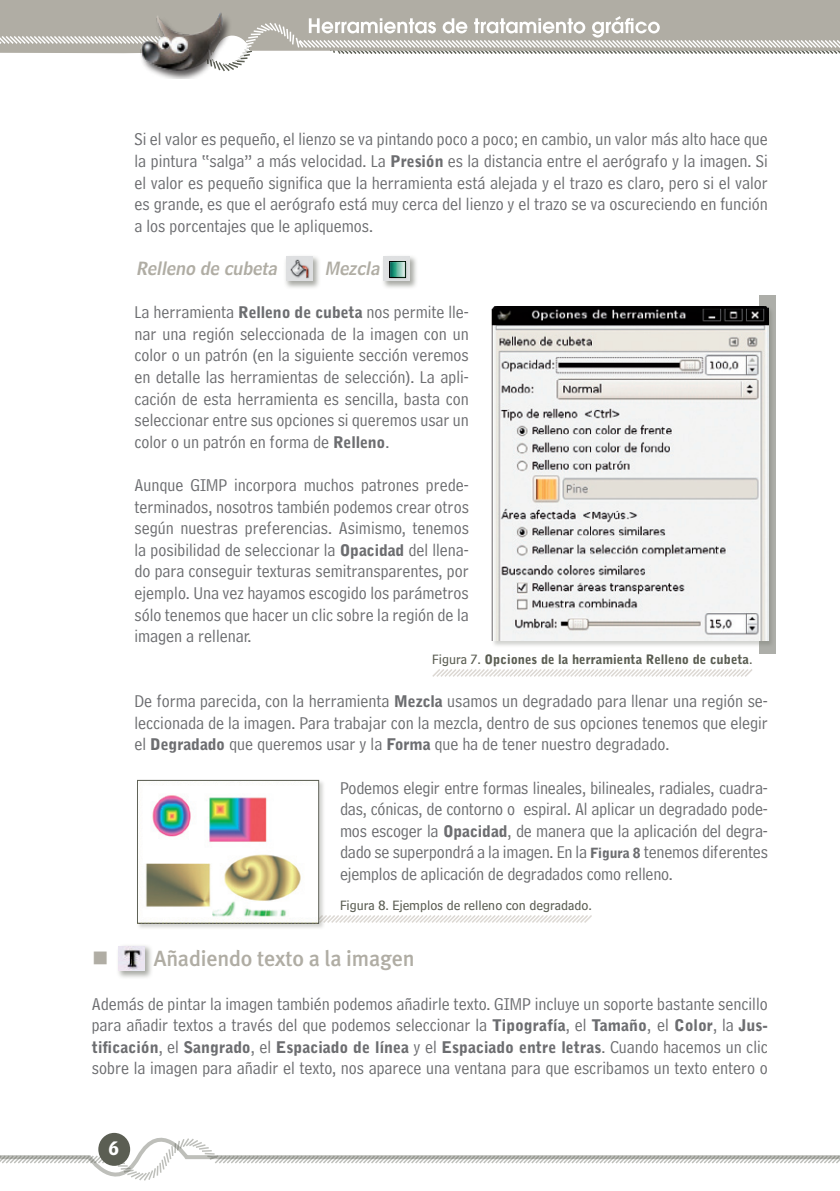
<style>
.page{position:relative;width:840px;height:1191px;background:#fff}
.page>*{position:absolute;margin:0;border:0;box-sizing:border-box;transform-origin:0 0}
.t1{font:500 22px "Meta Plus";letter-spacing:-.01em;color:#b0ada4}
.t2{font:18px/21.6px "Bell Centennial Address";color:#6c6d70;text-align:justify}
.t3{font:italic 18px "Bell Centennial Name And Number";color:#b0ada4}
.t4{font:900 16px "Bell Gothic";color:#6c6d70}
.t5{font:16px "Bell Centennial Bold Listing";color:#fff}
.t6{font:14px "Bell Centennial Sub Caption";color:#5b5e53}
.t7{font:900 13px "Bell Gothic";color:#5b5e53}
.s1{font-family:"Bell Gothic";font-weight:900;font-size:16px}
.s2{font-family:"Bell Centennial Sub Caption";font-weight:400;font-size:14px}
.s3{font-family:"Bell Gothic";font-weight:900;font-size:14px}
.s4{font-family:"Bell Centennial Address";font-weight:400;font-size:18px}
</style>
<div class="page">
<div style="left:0;top:0;width:839px;height:17px;background:#b0ada4"></div>
<svg style="left:0;top:1132px;width:839px;height:49px"></svg>
<svg style="left:0;top:17px;width:130px;height:37px;background:#b9b7af"></svg>
<img style="left:130px;top:5px;width:103px;height:74px">
<svg style="left:200px;top:16px;width:639px;height:57px"></svg>
<div style="left:759px;top:295px;width:16px;height:358px;background:#adaea9"></div>
<div style="left:282px;top:253px;width:59px;height:57px;background:#5b5e53;opacity:.52"></div>
<img style="left:286px;top:257px;width:26px;height:24px">
<div style="left:379px;top:253px;width:60px;height:57px;background:#5b5e53;opacity:.52"></div>
<img style="left:384px;top:257px;width:25px;height:24px">
<div style="left:115px;top:942px;width:59px;height:57px;background:#5b5e53;opacity:.52"></div>
<img style="left:119px;top:946px;width:25px;height:24px">
<div style="left:490px;top:306px;width:290px;height:347px;background:#5b5e53;opacity:.27"></div>
<img style="left:491px;top:306px;width:276px;height:335px">
<svg style="left:432px;top:669px;width:320px;height:8px"></svg>
<svg style="left:332px;top:915px;width:260px;height:8px"></svg>
<div style="left:136px;top:779px;width:196px;height:157px;background:#5b5e53;opacity:.27"></div>
<img style="left:139px;top:782px;width:178px;height:139px">
<div style="left:137px;top:780px;width:182px;height:143px;border:1px solid #5b5e53"></div>
<p class="t2" style="left:134px;top:129px;width:634px">Si el valor es pequeño, el lienzo se va pintando poco a poco; en cambio, un valor más alto hace que la pintura “salga” a más velocidad. La <span class="s1">Presión</span> es la distancia entre el aerógrafo y la imagen. Si el valor es pequeño significa que la herramienta está alejada y el trazo es claro, pero si el valor es grande, es que el aerógrafo está muy cerca del lienzo y el trazo se va oscureciendo en función a los porcentajes que le apliquemos.</p>
<p class="t3" style="left:136px;top:257px;width:146px">Relleno de cubeta</p>
<p class="t3" style="left:324px;top:257px;width:60px">Mezcla</p>
<p class="t2" style="left:134px;top:301px;width:336px">La herramienta <span class="s1">Relleno de cubeta</span> nos permite lle&shy;nar una región seleccionada de la imagen con un color o un patrón (en la siguiente sección veremos en detalle las herramientas de selección). La apli&shy;cación de esta herramienta es sencilla, basta con seleccionar entre sus opciones si queremos usar un color o un patrón en forma de <span class="s1">Relleno</span>.</p>
<p class="t2" style="left:134px;top:474px;width:336px">Aunque GIMP incorpora muchos patrones prede&shy;terminados, nosotros también podemos crear otros según nuestras preferencias. Asimismo, tenemos la posibilidad de seleccionar la <span class="s1">Opacidad</span> del llena&shy;do para conseguir texturas semitransparentes, por ejemplo. Una vez hayamos escogido los parámetros sólo tenemos que hacer un clic sobre la región de la imagen a rellenar.</p>
<p class="t7" style="left:432px;top:652px;width:321px"><span class="s2">Figura 7.</span> Opciones de la herramienta Relleno de cubeta<span class="s2">.</span></p>
<p class="t2" style="left:134px;top:690px;width:634px">De forma parecida, con la herramienta <span class="s1">Mezcla</span> usamos un degradado para llenar una región se&shy;leccionada de la imagen. Para trabajar con la mezcla, dentro de sus opciones tenemos que elegir el <span class="s1">Degradado</span> que queremos usar y la <span class="s1">Forma</span> que ha de tener nuestro degradado.</p>
<p class="t2" style="left:340px;top:777px;width:429px">Podemos elegir entre formas lineales, bilineales, radiales, cuadra&shy;das, cónicas, de contorno o espiral. Al aplicar un degradado pode&shy;mos escoger la <span class="s1">Opacidad</span>, de manera que la aplicación del degra&shy;dado se superpondrá a la imagen. En la <span class="s3">Figura 8</span> tenemos diferentes ejemplos de aplicación de degradados como relleno.</p>
<p class="t6" style="left:340px;top:897px;width:253px">Figura 8. Ejemplos de relleno con degradado.</p>
<p class="t1" style="left:92px;top:946px;width:324px">■ Añadiendo texto a la imagen</p>
<p class="t2" style="left:92px;top:993px;width:677px">Además de pintar la imagen también podemos añadirle texto. GIMP incluye un soporte bastante sencillo para añadir textos a través del que podemos seleccionar la <span class="s1">Tipografía</span>, el <span class="s1">Tamaño</span>, el <span class="s1">Color</span>, la <span class="s1">Jus-</span></p>
<p class="t4" style="left:92px;top:1037px;width:677px">tificación<span class="s4">, el</span> Sangrado<span class="s4">, el</span> Espaciado de línea <span class="s4">y el</span> Espaciado entre letras<span class="s4">. Cuando hacemos un clic</span></p>
<p class="t2" style="left:92px;top:1057px;width:677px">sobre la imagen para añadir el texto, nos aparece una ventana para que escribamos un texto entero o</p>
<p class="t5" style="left:108px;top:1136px;width:12px">6</p>
</div>
